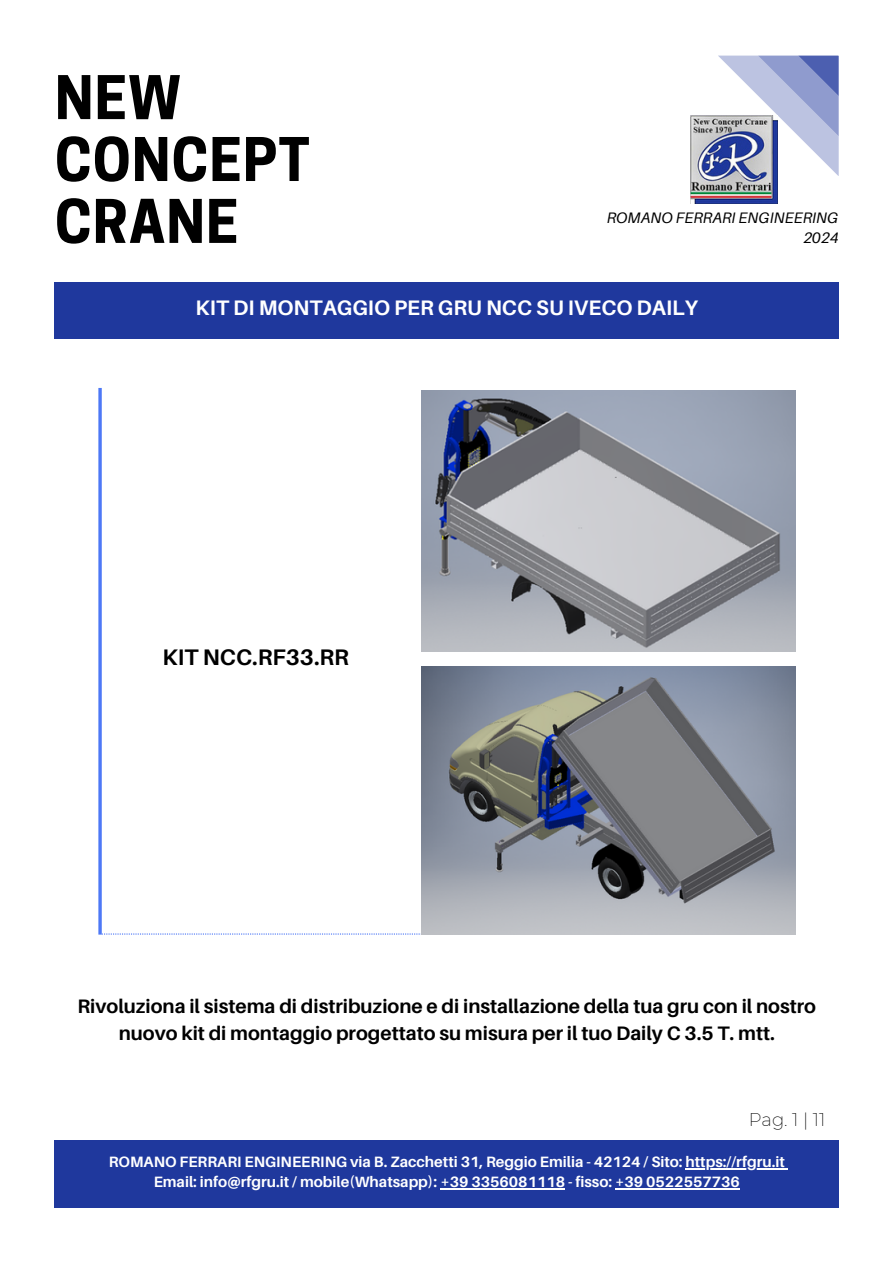
<style>
.page{position:relative;width:894px;height:1264px;background:#fff}
.page>*{position:absolute;margin:0;border:0;box-sizing:border-box;transform-origin:0 0}
.t1{font:700 56.4px/61.8px "Cooper Hewitt";letter-spacing:.02em;color:#000}
.t2{font:700 22.5px "Aileron";color:#000}
.t3{font:700 21px "Aileron";color:#fff}
.t4{font:700 19.5px/27px "Aileron";color:#000;text-align:center}
.t5{font:200 18px "Montserrat";color:#000}
.t6{font:italic 15.15px "Aileron";color:#000}
.t7{font:700 15px "Aileron";color:#fff}
</style>
<div class="page">
<svg style="left:102px;top:933px;width:319px;height:1px"></svg>
<svg style="left:98px;top:388px;width:4px;height:546px;background:#688cf7"></svg>
<div style="left:55px;top:282px;width:783px;height:56px;background:#1f389d"></div>
<div style="left:55px;top:1140px;width:783px;height:67px;background:#1f389d"></div>
<hr style="left:685px;top:1168px;width:99px;height:1px;background:#fff">
<hr style="left:440px;top:1188px;width:125px;height:1px;background:#fff">
<hr style="left:615px;top:1188px;width:124px;height:1px;background:#fff">
<svg style="left:718px;top:56px;width:120px;height:120px"></svg>
<img style="left:690px;top:116px;width:87px;height:88px">
<img style="left:421px;top:390px;width:374px;height:261px">
<img style="left:421px;top:667px;width:374px;height:267px">
<h2 class="t1" style="left:55px;top:74px;width:256px">NEW<br>CONCEPT<br>CRANE</h2>
<h3 class="t6" style="left:606px;top:208px;width:233px">ROMANO FERRARI ENGINEERING</h3>
<p class="t6" style="left:803px;top:228px;width:37px">2024</p>
<p class="t3" style="left:195px;top:295px;width:504px">KIT DI MONTAGGIO PER GRU NCC SU IVECO DAILY</p>
<p class="t2" style="left:162px;top:643px;width:188px">KIT NCC.RF33.RR</p>
<p class="t4" style="left:77px;top:992px;width:739px">Rivoluziona il sistema di distribuzione e di installazione della tua gru con il nostro nuovo kit di montaggio progettato su misura per il tuo Daily C 3.5 T. mtt.</p>
<p class="t5" style="left:748px;top:1108px;width:78px">Pag. 1 | 11</p>
<p class="t7" style="left:109px;top:1152px;width:677px">ROMANO FERRARI ENGINEERING via B. Zacchetti 31, Reggio Emilia - 42124 / Sito: https://rfgru.it</p>
<p class="t7" style="left:154px;top:1172px;width:587px">Email: info@rfgru.it / mobile(Whatsapp): +39 3356081118 - fisso: +39 0522557736</p>
</div>
